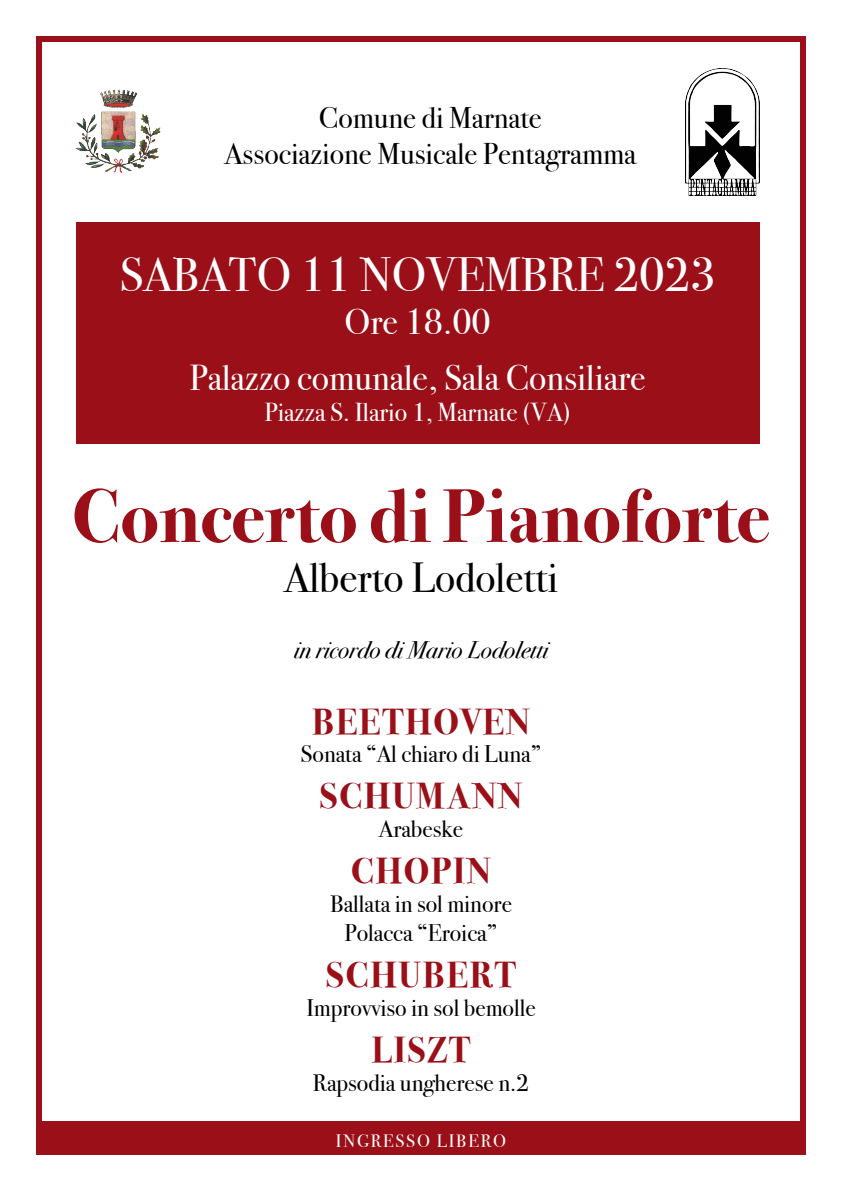
<style>
.page{position:relative;width:842px;height:1191px;background:#fff}
.page>*{position:absolute;margin:0;border:0;box-sizing:border-box;transform-origin:0 0}
.t1{font:700 76px "Bodoni Svty Two ITCTT";color:#9b0f18}
.t2{font:48px "Bodoni Svty Two ITCTT";color:#fff}
.t3{font:42px "Bodoni Svty Two ITCTT";color:#000}
.t4{font:36px/56px "Bodoni Svty Two ITCTT";color:#fff;text-align:center}
.t5{font:700 36px "Bodoni Svty Two ITCTT";letter-spacing:.05em;color:#9b0f18}
.t6{font:30px/36px "Bodoni Svty Two ITCTT";color:#000;text-align:center}
.t7{font:26px "Bodoni Svty Two ITCTT";color:#fff}
.t8{font:24px/28.8px "Bodoni Svty Two ITCTT";color:#000;text-align:center}
.t9{font:italic 24px "Bodoni Svty Two ITCTT";color:#000}
.t10{font:18px "Bodoni Svty Two ITCTT";letter-spacing:.1em;color:#fff}
</style>
<div class="page">
<img style="left:685px;top:68px;width:74px;height:128px">
<img style="left:76px;top:89px;width:85px;height:84px">
<div style="left:76px;top:223px;width:683px;height:221px;background:#9b0f18"></div>
<div style="left:36px;top:1121px;width:770px;height:34px;background:#9b0f18"></div>
<div style="left:36px;top:36px;width:770px;height:1119px;border:6px solid #9b0f18"></div>
<p class="t6" style="left:225px;top:97px;width:413px">Comune di Marnate<br>Associazione Musicale Pentagramma</p>
<p class="t2" style="left:119px;top:235px;width:598px">SABATO 11 NOVEMBRE 2023</p>
<p class="t4" style="left:190px;top:290px;width:457px">Ore 18.00<br>Palazzo comunale, Sala Consiliare</p>
<p class="t7" style="left:265px;top:391px;width:307px">Piazza S. Ilario 1, Marnate (VA)</p>
<p class="t1" style="left:72px;top:453px;width:699px">Concerto di Pianoforte</p>
<p class="t3" style="left:284px;top:543px;width:275px">Alberto Lodoletti</p>
<p class="t9" style="left:294px;top:628px;width:256px">in ricordo di Mario Lodoletti</p>
<p class="t5" style="left:312px;top:691px;width:219px">BEETHOVEN</p>
<p class="t8" style="left:301px;top:737px;width:242px">Sonata “Al chiaro di Luna”</p>
<p class="t5" style="left:320px;top:766px;width:204px">SCHUMANN</p>
<p class="t8" style="left:379px;top:812px;width:86px">Arabeske</p>
<p class="t5" style="left:351px;top:841px;width:141px">CHOPIN</p>
<p class="t8" style="left:330px;top:887px;width:183px">Ballata in sol minore<br>Polacca “Eroica”</p>
<p class="t5" style="left:326px;top:945px;width:191px">SCHUBERT</p>
<p class="t8" style="left:306px;top:990px;width:231px">Improvviso in sol bemolle</p>
<p class="t5" style="left:372px;top:1019px;width:100px">LISZT</p>
<p class="t8" style="left:313px;top:1065px;width:218px">Rapsodia ungherese n.2</p>
<p class="t10" style="left:336px;top:1125px;width:172px">INGRESSO LIBERO</p>
</div>
